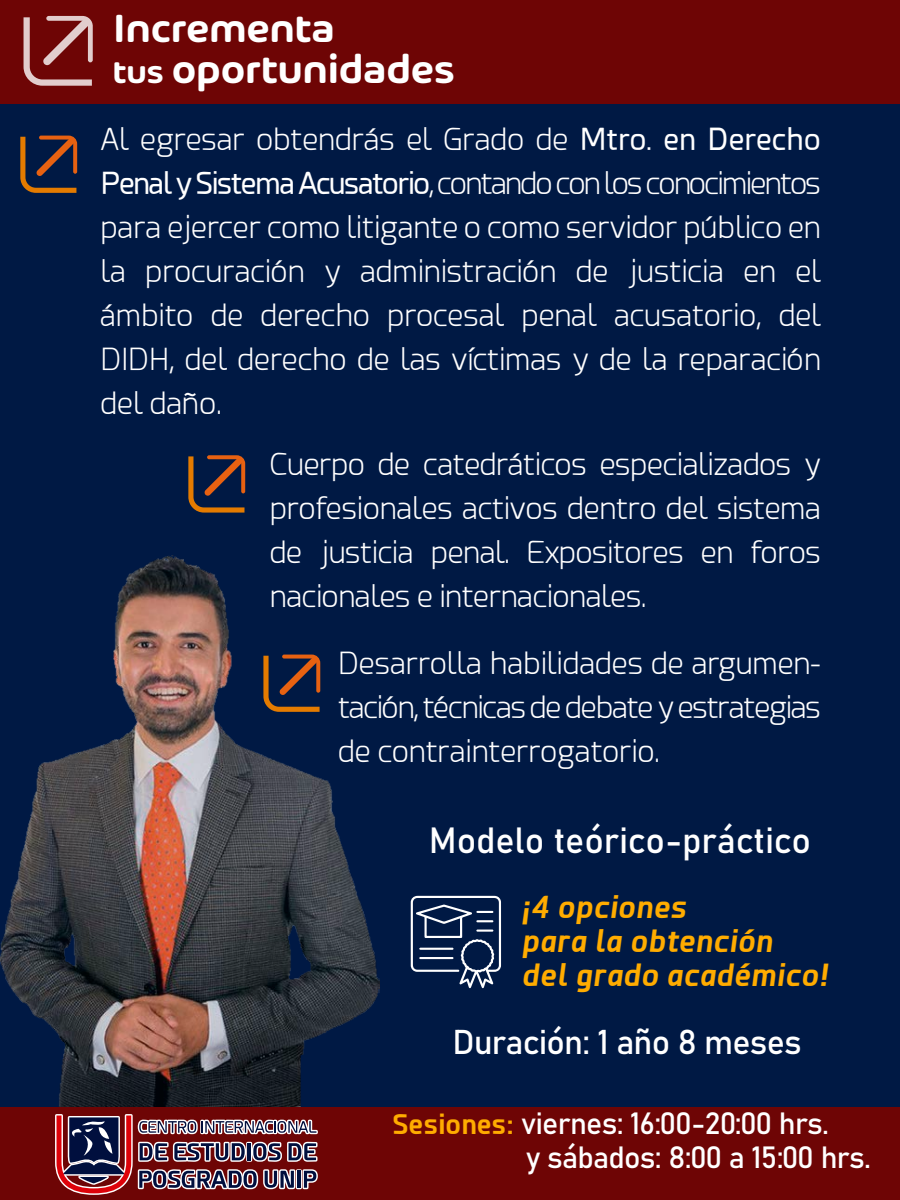
<style>
.page{position:relative;width:900px;height:1200px;background:#fff}
.page>*{position:absolute;margin:0;border:0;box-sizing:border-box;transform-origin:0 0}
.t1{font:41.8px/40.6px "Arlon Semi Bold DEMO";color:#fff}
.t2{font:36px "Bahnschrift";letter-spacing:-.005em;color:#fff}
.t3{font:34px "Bahnschrift";letter-spacing:-.025em;color:#fff}
.t4{font:30.4px/34px "Bahnschrift";letter-spacing:-.025em;color:#fff}
.t5{font:300 30px/44px "Esphimere";color:#fff;text-align:justify}
.t6{font:italic 700 30px/34px "Esphimere";letter-spacing:.03em;color:#ffac00}
.s1{font-size:34.2px}
.s2{font-weight:400}
.s3{font-family:"Esphimere";font-weight:700;font-size:26.8px;color:#ffac00}
</style>
<div class="page">
<div style="left:0;top:0;width:900px;height:1151px;background:#6e0505"></div>
<div style="left:0;top:104px;width:900px;height:1096px;background:#001944"></div>
<img style="left:0;top:556px;width:380px;height:552px">
<div style="left:0;top:1108px;width:900px;height:92px;background:#6e0505"></div>
<svg style="left:263px;top:655px;width:57px;height:57px"></svg>
<svg style="left:20px;top:136px;width:57px;height:57px"></svg>
<svg style="left:188px;top:455px;width:57px;height:58px"></svg>
<svg style="left:24px;top:16px;width:69px;height:70px"></svg>
<svg style="left:411px;top:896px;width:90px;height:92px"></svg>
<svg style="left:55px;top:1114px;width:263px;height:81px"></svg>
<h1 class="t1" style="left:113px;top:11px;width:344px">Incrementa<br><span class="s1">tus</span> oportunidades</h1>
<p class="t5" style="left:101px;top:118px;width:722px">Al egresar obtendrás el Grado de <span class="s2">Mtro. en Derecho Penal y Sistema Acusatorio</span>, contando con los conocimientos para ejercer como litigante o como servidor público en la procuración y administración de justicia en el ámbito de derecho procesal penal acusatorio, del DIDH, del derecho de las víctimas y de la reparación del daño.</p>
<p class="t5" style="left:270px;top:442px;width:552px">Cuerpo de catedráticos especializados y profesionales activos dentro del sistema de justicia penal. Expositores en foros nacionales e internacionales.</p>
<p class="t5" style="left:338px;top:641px;width:484px">Desarrolla habilidades de argumen&shy;tación, técnicas de debate y estrategias de contrainterrogatorio.</p>
<p class="t2" style="left:429px;top:813px;width:384px">Modelo teórico-práctico</p>
<p class="t6" style="left:522px;top:889px;width:308px">¡4 opciones<br>para la obtención<br>del grado académico!</p>
<p class="t3" style="left:452px;top:1017px;width:351px">Duración: 1 año 8 meses</p>
<p class="t4" style="left:526px;top:1104px;width:347px;text-indent:-133px"><span class="s3">Sesiones:</span> viernes: 16:00-20:00 hrs.<br>y sábados: 8:00 a 15:00 hrs.</p>
</div>
